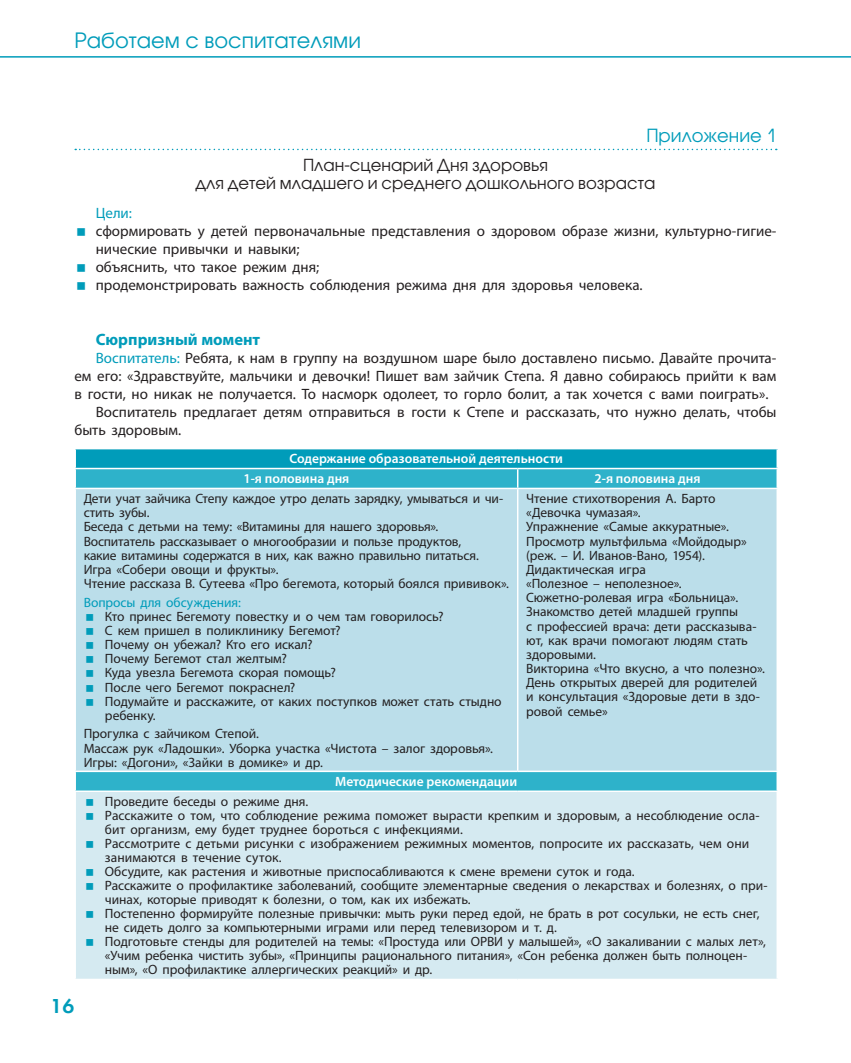
<style>
.page{position:relative;width:851px;height:1063px;background:#fff}
.page>*{position:absolute;margin:0;border:0;box-sizing:border-box;transform-origin:0 0}
.t1{font:21px "Avant Garde Gothic C";color:#009cba}
.t2{font:21px "Futura Demi C";color:#009cba}
.t3{font:18px "Avant Garde Gothic C";color:#009cba}
.t4{font:16.5px/18.1px "Avant Garde Gothic C";color:#231f20;text-align:center}
.t5{font:700 16.5px "Myriad Pro";color:#009cba}
.t6{font:15px/18.1px "Myriad Pro";color:#231f20}
.t7{font:15px "Myriad Pro";color:#009cba}
.t8{font:13.5px/14.1px "Myriad Pro";letter-spacing:-.005em;color:#231f20}
.t9{font:600 13.5px/20px "Myriad Pro";color:#fff}
.t10{font:13.5px "Myriad Pro";color:#009cba}
.s1{color:#009cba}
</style>
<div class="page">
<hr style="left:0;top:56px;width:850px;height:2px;background:#009cba">
<svg style="left:75px;top:149px;width:701px;height:1px"></svg>
<div style="left:75px;top:449px;width:702px;height:20px;background:#009cba"></div>
<svg style="left:76px;top:469px;width:700px;height:322px;background:#34b4cb"></svg>
<div style="left:76px;top:489px;width:700px;height:282px;background:#bbdeea"></div>
<div style="left:75px;top:791px;width:702px;height:188px;background:#d5eaf1"></div>
<hr style="left:74px;top:468px;width:443px;height:1px;background:#fff">
<hr style="left:517px;top:468px;width:260px;height:1px;background:#fff">
<hr style="left:517px;top:489px;width:1px;height:282px;background:#fff">
<hr style="left:74px;top:792px;width:2px;height:187px;background:#fff">
<hr style="left:776px;top:792px;width:1px;height:187px;background:#fff">
<svg style="left:776px;top:772px;width:1px;height:19px"></svg>
<svg style="left:517px;top:469px;width:1px;height:19px"></svg>
<svg style="left:75px;top:449px;width:1px;height:39px"></svg>
<svg style="left:776px;top:449px;width:1px;height:39px"></svg>
<hr style="left:74px;top:488px;width:443px;height:1px;background:#fff">
<hr style="left:517px;top:488px;width:260px;height:1px;background:#fff">
<hr style="left:74px;top:771px;width:443px;height:1px;background:#fff">
<hr style="left:517px;top:771px;width:260px;height:1px;background:#fff">
<hr style="left:74px;top:791px;width:443px;height:1px;background:#fff">
<hr style="left:517px;top:791px;width:260px;height:1px;background:#fff">
<svg style="left:86px;top:614px;width:7px;height:6px"></svg>
<svg style="left:86px;top:628px;width:7px;height:7px"></svg>
<svg style="left:86px;top:642px;width:7px;height:7px"></svg>
<svg style="left:86px;top:656px;width:7px;height:7px"></svg>
<svg style="left:86px;top:670px;width:7px;height:7px"></svg>
<svg style="left:86px;top:684px;width:7px;height:7px"></svg>
<svg style="left:86px;top:699px;width:7px;height:7px"></svg>
<h1 class="t1" style="left:74px;top:28px;width:288px">Работаем с воспитателями</h1>
<h2 class="t3" style="left:646px;top:125px;width:132px">Приложение 1</h2>
<p class="t4" style="left:196px;top:156px;width:461px">План-сценарий Дня здоровья<br>для детей младшего и среднего дошкольного возраста</p>
<p class="t7" style="left:96px;top:204px;width:38px">Цели:</p>
<p class="t6" style="left:96px;top:222px;width:682px">сформировать у детей первоначальные представления о здоровом образе жизни, культурно-гигие&shy;нические привычки и навыки;<br>объяснить, что такое режим дня;<br>продемонстрировать важность соблюдения режима дня для здоровья человека.</p>
<p class="t5" style="left:96px;top:328px;width:166px">Сюрпризный момент</p>
<p class="t6" style="left:96px;top:348px;width:682px"><span class="s1">Воспитатель:</span> Ребята, к нам в группу на воздушном шаре было доставлено письмо. Давайте прочита-</p>
<p class="t6" style="left:74px;top:367px;width:703px">ем его: «Здравствуйте, мальчики и девочки! Пишет вам зайчик Степа. Я давно собираюсь прийти к вам</p>
<p class="t6" style="left:74px;top:385px;width:695px">в гости, но никак не получается. То насморк одолеет, то горло болит, а так хочется с вами поиграть».</p>
<p class="t6" style="left:96px;top:403px;width:682px">Воспитатель предлагает детям отправиться в гости к Степе и рассказать, что нужно делать, чтобы</p>
<p class="t6" style="left:74px;top:421px;width:108px">быть здоровым.</p>
<p class="t9" style="left:243px;top:448px;width:321px;text-indent:46px">Содержание образовательной деятельности<br>1-я половина дня</p>
<p class="t9" style="left:594px;top:468px;width:107px">2-я половина дня</p>
<p class="t8" style="left:84px;top:491px;width:427px">Дети учат зайчика Степу каждое утро делать зарядку, умываться и чи&shy;стить зубы.<br>Беседа с детьми на тему: «Витамины для нашего здоровья».<br>Воспитатель рассказывает о многообразии и пользе продуктов,<br>какие витамины содержатся в них, как важно правильно питаться.<br>Игра «Собери овощи и фрукты».<br>Чтение рассказа В. Сутеева «Про бегемота, который боялся прививок».</p>
<p class="t10" style="left:84px;top:594px;width:159px">Вопросы для обсуждения:</p>
<p class="t8" style="left:105px;top:609px;width:398px">Кто принес Бегемоту повестку и о чем там говорилось?<br>С кем пришел в поликлинику Бегемот?<br>Почему он убежал? Кто его искал?<br>Почему Бегемот стал желтым?<br>Куда увезла Бегемота скорая помощь?<br>После чего Бегемот покраснел?<br>Подумайте и расскажите, от каких поступков может стать стыдно ребенку.</p>
<p class="t8" style="left:84px;top:727px;width:411px">Прогулка с зайчиком Степой.<br>Массаж рук «Ладошки». Уборка участка «Чистота – залог здоровья».<br>Игры: «Догони», «Зайки в домике» и др.</p>
<p class="t8" style="left:526px;top:491px;width:240px">Чтение стихотворения А. Барто «Девочка чумазая».<br>Упражнение «Самые аккуратные».<br>Просмотр мультфильма «Мойдодыр» (реж. – И. Иванов-Вано, 1954).<br>Дидактическая игра<br>«Полезное – неполезное».<br>Сюжетно-ролевая игра «Больница».<br>Знакомство детей младшей группы<br>с профессией врача: дети рассказыва&shy;ют, как врачи помогают людям стать здоровыми.<br>Викторина «Что вкусно, а что полезно».<br>День открытых дверей для родителей и консультация «Здоровые дети в здо&shy;ровой семье»</p>
<h1 class="t2" style="left:51px;top:993px;width:25px">16</h1>
<p class="t9" style="left:335px;top:771px;width:183px">Методические рекомендации</p>
<p class="t8" style="left:105px;top:794px;width:664px">Проведите беседы о режиме дня.<br>Расскажите о том, что соблюдение режима поможет вырасти крепким и здоровым, а несоблюдение осла&shy;бит организм, ему будет труднее бороться с инфекциями.<br>Рассмотрите с детьми рисунки с изображением режимных моментов, попросите их рассказать, чем они занимаются в течение суток.<br>Обсудите, как растения и животные приспосабливаются к смене времени суток и года.<br>Расскажите о профилактике заболеваний, сообщите элементарные сведения о лекарствах и болезнях, о при&shy;чинах, которые приводят к болезни, о том, как их избежать.<br>Постепенно формируйте полезные привычки: мыть руки перед едой, не брать в рот сосульки, не есть снег, не сидеть долго за компьютерными играми или перед телевизором и т. д.<br>Подготовьте стенды для родителей на темы: «Простуда или ОРВИ у малышей», «О закаливании с малых лет», «Учим ребенка чистить зубы», «Принципы рационального питания», «Сон ребенка должен быть полноцен&shy;ным», «О профилактике аллергических реакций» и др.</p>
</div>
